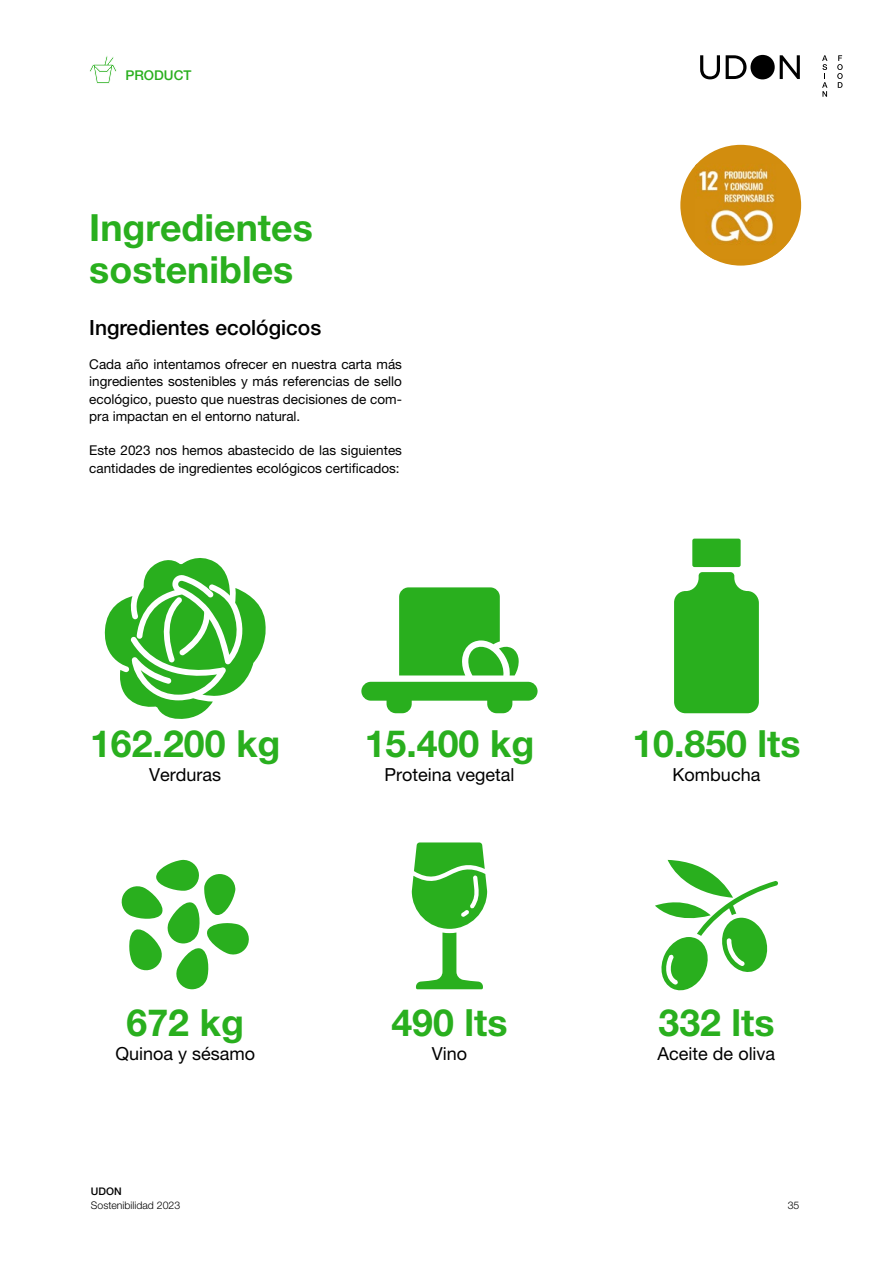
<style>
.page{position:relative;width:893px;height:1263px;background:#fff}
.page>*{position:absolute;margin:0;border:0;box-sizing:border-box;transform-origin:0 0}
.t1{font:700 37.5px/42px "Helvetica Neue LT Pro";color:#29af1e}
.t2{font:500 21px "Helvetica Neue LT Pro";color:#000}
.t3{font:18px "Helvetica Neue LT Pro";color:#000}
.t4{font:13.5px/17.2px "Helvetica Neue LT Pro";color:#000;text-align:justify}
.t5{font:500 13.5px "Helvetica Neue LT Pro";color:#29af1e}
.t6{font:300 10.5px "Helvetica Neue LT Pro";color:#000}
.t7{font:500 10.5px "Helvetica Neue LT Pro";color:#000}
</style>
<div class="page">
<svg style="left:700px;top:55px;width:20px;height:24px"></svg>
<svg style="left:726px;top:55px;width:20px;height:24px"></svg>
<div style="left:750px;top:55px;width:25px;height:24px;background:#000;border-radius:50%"></div>
<svg style="left:780px;top:55px;width:20px;height:24px"></svg>
<svg style="left:822px;top:55px;width:5px;height:42px"></svg>
<svg style="left:837px;top:55px;width:6px;height:33px"></svg>
<div style="left:680px;top:145px;width:121px;height:121px;background:#d28d0e;border-radius:50%"></div>
<img style="left:695px;top:164px;width:95px;height:95px">
<svg style="left:104px;top:558px;width:162px;height:161px"></svg>
<svg style="left:655px;top:860px;width:123px;height:131px"></svg>
<svg style="left:121px;top:859px;width:128px;height:130px"></svg>
<svg style="left:361px;top:682px;width:177px;height:31px"></svg>
<svg style="left:399px;top:587px;width:120px;height:88px"></svg>
<svg style="left:412px;top:842px;width:75px;height:147px"></svg>
<svg style="left:674px;top:539px;width:85px;height:174px"></svg>
<svg style="left:90px;top:56px;width:26px;height:28px"></svg>
<p class="t5" style="left:125px;top:67px;width:68px">PRODUCT</p>
<h1 class="t1" style="left:89px;top:206px;width:225px">Ingredientes sostenibles</h1>
<h2 class="t2" style="left:89px;top:315px;width:233px">Ingredientes ecológicos</h2>
<p class="t4" style="left:89px;top:355px;width:314px">Cada año intentamos ofrecer en nuestra carta más ingredientes sostenibles y más referencias de sello ecológico, puesto que nuestras decisiones de com&shy;pra impactan en el entorno natural.</p>
<p class="t4" style="left:89px;top:442px;width:314px">Este 2023 nos hemos abastecido de las siguientes cantidades de ingredientes ecológicos certificados:</p>
<h1 class="t1" style="left:90px;top:722px;width:192px">162.200 kg</h1>
<h3 class="t3" style="left:149px;top:764px;width:73px">Verduras</h3>
<h1 class="t1" style="left:365px;top:722px;width:171px">15.400 kg</h1>
<h3 class="t3" style="left:384px;top:764px;width:131px">Proteina vegetal</h3>
<h1 class="t1" style="left:127px;top:1001px;width:119px">672 kg</h1>
<h3 class="t3" style="left:115px;top:1043px;width:141px">Quinoa y sésamo</h3>
<h1 class="t1" style="left:391px;top:1001px;width:117px">490 lts</h1>
<h3 class="t3" style="left:432px;top:1043px;width:37px">Vino</h3>
<h1 class="t1" style="left:632px;top:722px;width:170px">10.850 lts</h1>
<h3 class="t3" style="left:673px;top:764px;width:89px">Kombucha</h3>
<h1 class="t1" style="left:658px;top:1001px;width:117px">332 lts</h1>
<h3 class="t3" style="left:658px;top:1043px;width:119px">Aceite de oliva</h3>
<p class="t7" style="left:91px;top:1185px;width:32px">UDON</p>
<p class="t6" style="left:91px;top:1199px;width:91px">Sostenibilidad 2023</p>
<p class="t6" style="left:788px;top:1199px;width:13px">35</p>
</div>
